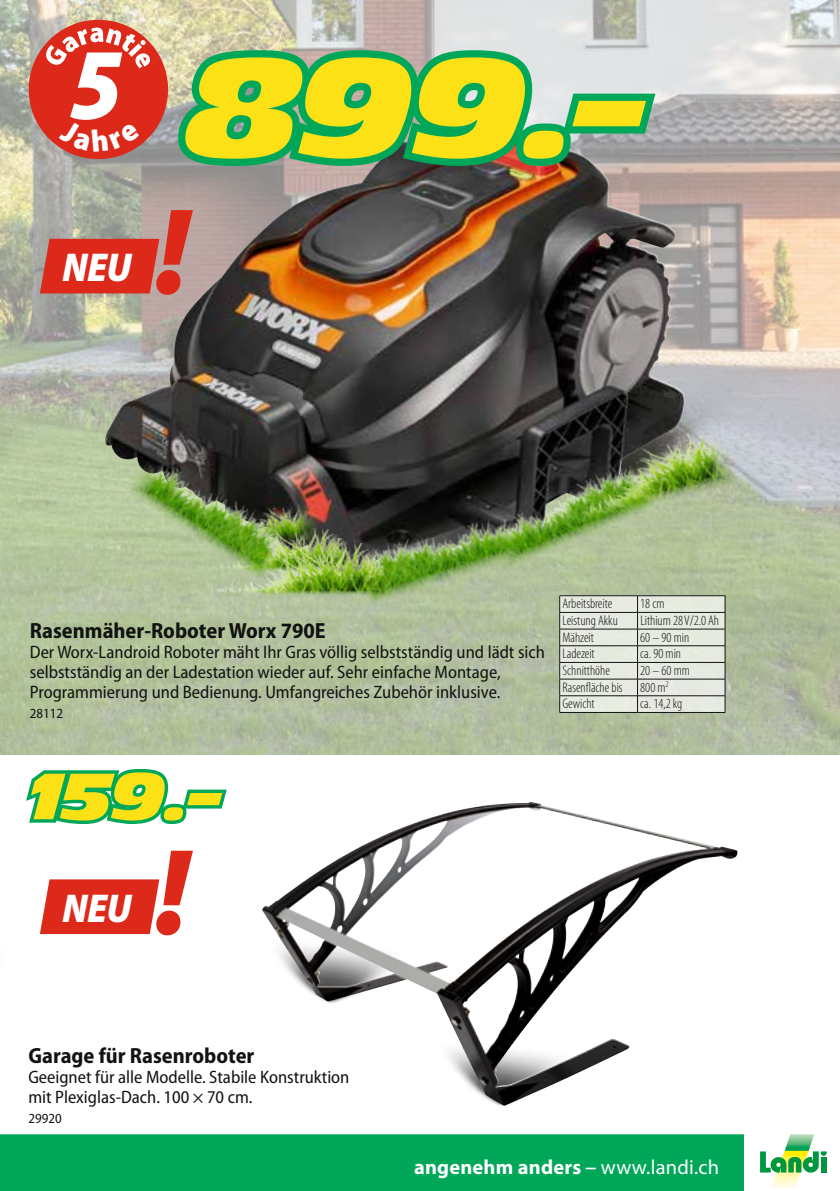
<style>
.page{position:relative;width:840px;height:1191px;background:#fff}
.page>*{position:absolute;margin:0;border:0;box-sizing:border-box;transform-origin:0 0}
.t1{font:italic 134px "Antique Olive Std Nord";color:#fbe115}
.t2{font:italic 63.8px "Antique Olive Std Nord";color:#fbe115}
.t3{font:italic 900 semi-condensed 40.4px "Myriad Pro";letter-spacing:-.02em;color:#fff}
.t4{font:700 semi-condensed 22px "Myriad Pro";color:#111212}
.t5{font:700 20.4px "Myriad Pro";letter-spacing:.01em;color:#fff}
.t6{font:semi-condensed 18px/20px "Myriad Pro";color:#111212}
.t7{font:300 condensed 14px "Myriad Pro";color:#111212}
.t8{font:semi-condensed 14px "Myriad Pro";color:#111212}
.s1{font-family:"Univers LT Std";font-stretch:condensed}
.s2{font-weight:400}
</style>
<div class="page">
<div style="left:0;top:1134px;width:743px;height:57px;background:#00a759"></div>
<svg style="left:760px;top:1134px;width:67px;height:54px"></svg>
<img style="left:0;top:0;width:839px;height:754px">
<img style="left:0;top:370px;width:58px;height:179px">
<img style="left:684px;top:366px;width:61px;height:130px">
<img style="left:105px;top:138px;width:579px;height:441px">
<img style="left:296px;top:502px;width:29px;height:22px">
<img style="left:296px;top:524px;width:52px;height:13px">
<img style="left:349px;top:484px;width:210px;height:125px">
<img style="left:202px;top:537px;width:184px;height:59px">
<img style="left:474px;top:448px;width:183px;height:127px">
<img style="left:551px;top:418px;width:193px;height:112px">
<img style="left:117px;top:433px;width:179px;height:150px">
<img style="left:262px;top:802px;width:475px;height:304px">
<svg style="left:26px;top:769px;width:201px;height:55px"></svg>
<div style="left:29px;top:20px;width:139px;height:139px;background:#dc291a;border-radius:50%"></div>
<svg style="left:40px;top:210px;width:153px;height:85px;background:#c85f52"></svg>
<svg style="left:40px;top:850px;width:153px;height:85px"></svg>
<svg style="left:171px;top:43px;width:493px;height:130px;background:#6db08c"></svg>
<svg style="left:560px;top:596px;width:164px;height:116px;background:#e1e5db"></svg>
<hr style="left:559px;top:595px;width:78px;height:1px;background:#111212">
<hr style="left:637px;top:595px;width:88px;height:1px;background:#111212">
<hr style="left:559px;top:645px;width:78px;height:1px;background:#111212">
<hr style="left:637px;top:645px;width:88px;height:1px;background:#111212">
<hr style="left:559px;top:662px;width:78px;height:1px;background:#111212">
<hr style="left:637px;top:662px;width:88px;height:1px;background:#111212">
<hr style="left:559px;top:679px;width:78px;height:1px;background:#111212">
<hr style="left:637px;top:679px;width:88px;height:1px;background:#111212">
<hr style="left:559px;top:695px;width:78px;height:1px;background:#111212">
<hr style="left:637px;top:695px;width:88px;height:1px;background:#111212">
<hr style="left:559px;top:712px;width:78px;height:1px;background:#111212">
<hr style="left:637px;top:712px;width:88px;height:1px;background:#111212">
<hr style="left:559px;top:612px;width:78px;height:1px;background:#111212">
<svg style="left:559px;top:596px;width:1px;height:116px"></svg>
<hr style="left:637px;top:612px;width:88px;height:1px;background:#111212">
<svg style="left:636px;top:596px;width:1px;height:116px"></svg>
<svg style="left:724px;top:596px;width:1px;height:116px"></svg>
<hr style="left:559px;top:629px;width:78px;height:1px;background:#111212">
<hr style="left:637px;top:629px;width:88px;height:1px;background:#111212">
<svg style="left:45px;top:27px;width:106px;height:125px"></svg>
<h3 class="t3" style="left:62px;top:245px;width:71px">NEU</h3>
<h1 class="t1" style="left:188px;top:22px;width:455px">899.–</h1>
<p class="t4" style="left:30px;top:619px;width:297px">Rasenmäher-Roboter Worx 790E</p>
<p class="t6" style="left:30px;top:643px;width:516px">Der Worx-Landroid Roboter mäht Ihr Gras völlig selbstständig und lädt sich selbstständig an der Ladestation wieder auf. Sehr einfache Montage,<br>Programmierung und Bedienung. Umfangreiches Zubehör inklusive.</p>
<p class="t8" style="left:30px;top:706px;width:35px">28112</p>
<p class="t7" style="left:562px;top:596px;width:51px">Arbeitsbreite</p>
<p class="t7" style="left:640px;top:596px;width:26px">18 cm</p>
<p class="t7" style="left:562px;top:613px;width:57px">Leistung Akku</p>
<p class="t7" style="left:640px;top:613px;width:80px">Lithium 28V/2.0 Ah</p>
<p class="t7" style="left:562px;top:629px;width:33px">Mähzeit</p>
<p class="t7" style="left:640px;top:629px;width:50px">60 – 90 min</p>
<p class="t7" style="left:562px;top:646px;width:34px">Ladezeit</p>
<p class="t7" style="left:640px;top:646px;width:42px">ca. 90 min</p>
<p class="t7" style="left:562px;top:663px;width:49px">Schnitthöhe</p>
<p class="t7" style="left:640px;top:663px;width:51px">20 – 60 mm</p>
<p class="t7" style="left:562px;top:679px;width:62px">Rasenfläche bis</p>
<p class="t7" style="left:640px;top:679px;width:30px">800 m<sup>2</sup></p>
<p class="t7" style="left:562px;top:696px;width:34px">Gewicht</p>
<p class="t7" style="left:640px;top:696px;width:43px">ca. 14,2 kg</p>
<h2 class="t2" style="left:28px;top:755px;width:194px">159.–</h2>
<h3 class="t3" style="left:62px;top:886px;width:71px">NEU</h3>
<p class="t4" style="left:28px;top:1043px;width:227px">Garage für Rasenroboter</p>
<p class="t6" style="left:28px;top:1067px;width:322px">Geeignet für alle Modelle. Stabile Konstruktion mit Plexiglas-Dach. 100 × 70 cm.</p>
<p class="t8" style="left:28px;top:1110px;width:35px">29920</p>
<p class="t5" style="left:414px;top:1155px;width:306px">angenehm anders <span class="s1">–</span> <span class="s2">www.landi.ch</span></p>
</div>
